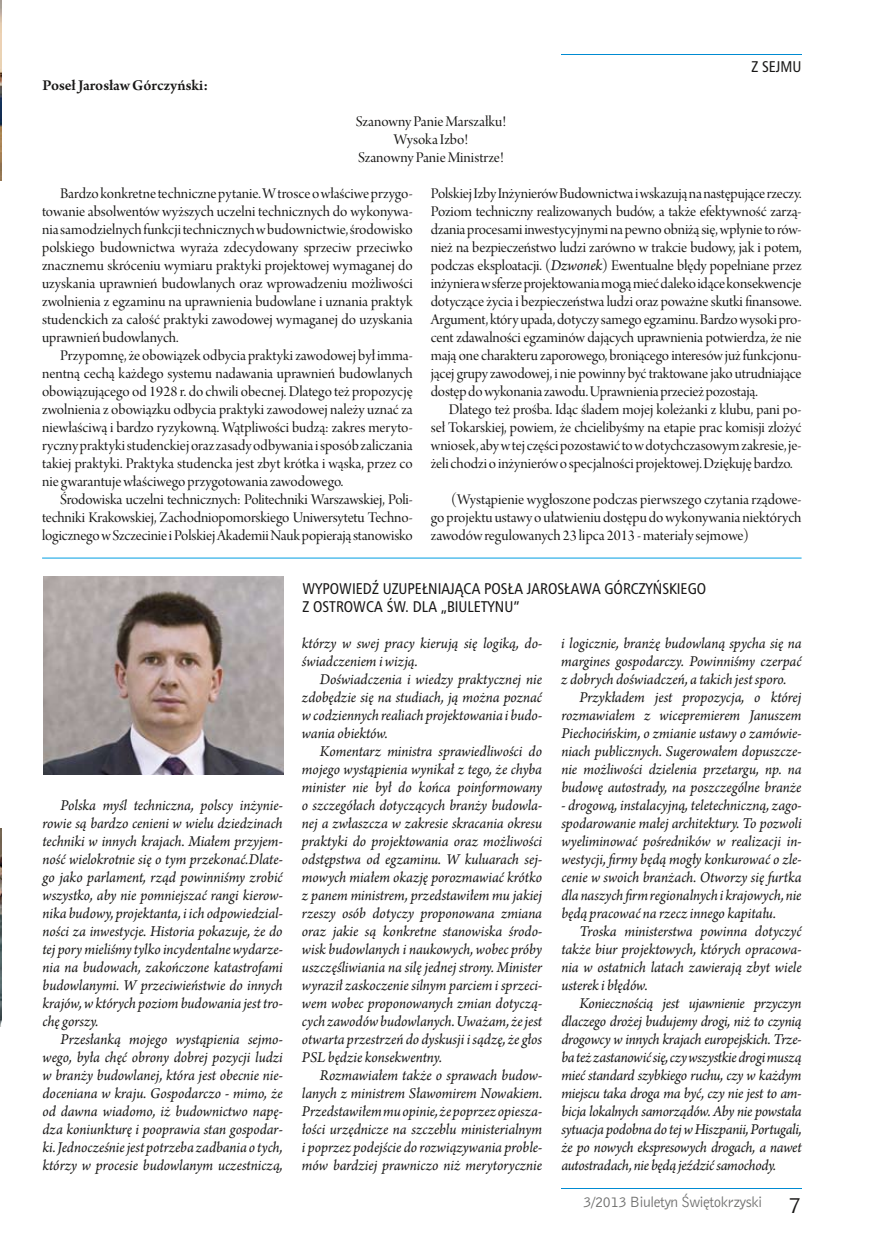
<style>
.page{position:relative;width:876px;height:1246px;background:#fff}
.page>*{position:absolute;margin:0;border:0;box-sizing:border-box;transform-origin:0 0}
.t1{font:italic 15.75px/18px "Arno Pro";letter-spacing:-.005em;color:#181716;text-align:justify}
.t2{font:15.75px/18px "Arno Pro Display";letter-spacing:-.005em;color:#181716;text-align:justify}
.t3{font:600 15.75px "Arno Pro";letter-spacing:-.005em;color:#181716}
.t4{font:15px "Humnst 777 Cn PL";color:#181716}
.t5{font:13.5px "Bell Gothic PL";letter-spacing:-.05em;color:#6f6f6e}
.s1{font-family:"Arno Pro";font-style:italic}
.s2{font-size:21px;color:#181716}
</style>
<div class="page">
<hr style="left:561px;top:1188px;width:240px;height:1px;background:#008bd2">
<hr style="left:561px;top:54px;width:240px;height:1px;background:#008bd2">
<img style="left:0;top:828px;width:2px;height:198px">
<img style="left:0;top:0;width:2px;height:180px">
<hr style="left:42px;top:558px;width:759px;height:1px;background:#009ee3">
<img style="left:43px;top:576px;width:241px;height:198px">
<p class="t3" style="left:43px;top:76px;width:167px">Poseł Jarosław Górczyński:</p>
<p class="t2" style="left:356px;top:113px;width:152px;text-align:center">Szanowny Panie Marszałku!<br>Wysoka Izbo!<br>Szanowny Panie Ministrze!</p>
<p class="t4" style="left:751px;top:57px;width:52px">Z SEJMU</p>
<p class="t2" style="left:42px;top:185px;width:372px;text-indent:18px">Bardzo konkretne techniczne pytanie. Wtrosce owłaściwe przygo&shy;towanie absolwentów wyższych uczelni technicznych do wykonywa&shy;nia samodzielnych funkcji technicznych wbudownictwie, środowisko polskiego budownictwa wyraża zdecydowany sprzeciw przeciwko znacznemu skróceniu wymiaru praktyki projektowej wymaganej do uzyskania uprawnień budowlanych oraz wprowadzeniu możliwości zwolnienia z egzaminu na uprawnienia budowlane i uznania praktyk studenckich za całość praktyki zawodowej wymaganej do uzyskania uprawnień budowlanych.</p>
<p class="t2" style="left:42px;top:347px;width:372px;text-indent:18px">Przypomnę, że obowiązek odbycia praktyki zawodowej był imma&shy;nentną cechą każdego systemu nadawania uprawnień budowlanych obowiązującego od 1928 r. do chwili obecnej. Dlatego też propozycję zwolnienia z obowiązku odbycia praktyki zawodowej należy uznać za niewłaściwą i bardzo ryzykowną. Wątpliwości budzą: zakres meryto&shy;ryczny praktyki studenckiej oraz zasady odbywania isposób zaliczania takiej praktyki. Praktyka studencka jest zbyt krótka i wąska, przez co nie gwarantuje właściwego przygotowania zawodowego.</p>
<p class="t2" style="left:42px;top:491px;width:372px;text-indent:18px">Środowiska uczelni technicznych: Politechniki Warszawskiej, Poli&shy;techniki Krakowskiej, Zachodniopomorskiego Uniwersytetu Techno&shy;logicznego wSzczecinie iPolskiej Akademii Nauk popierają stanowisko</p>
<p class="t2" style="left:431px;top:185px;width:372px">Polskiej Izby Inżynierów Budownictwa iwskazują na następujące rzeczy.<br>Poziom techniczny realizowanych budów, a także efektywność zarzą&shy;dzania procesami inwestycyjnymi na pewno obniżą się, wpłynie to rów&shy;nież na bezpieczeństwo ludzi zarówno w trakcie budowy, jak i potem, podczas eksploatacji. (<span class="s1">Dzwonek</span>) Ewentualne błędy popełniane przez inżyniera wsferze projektowania mogą mieć daleko idące konsekwencje dotyczące życia i bezpieczeństwa ludzi oraz poważne skutki finansowe.<br>Argument, który upada, dotyczy samego egzaminu. Bardzo wysoki pro&shy;cent zdawalności egzaminów dających uprawnienia potwierdza, że nie mają one charakteru zaporowego, broniącego interesów już funkcjonu&shy;jącej grupy zawodowej, i nie powinny być traktowane jako utrudniające dostęp do wykonania zawodu. Uprawnienia przecież pozostają.</p>
<p class="t2" style="left:431px;top:401px;width:372px;text-indent:18px">Dlatego też prośba. Idąc śladem mojej koleżanki z klubu, pani po&shy;seł Tokarskiej, powiem, że chcielibyśmy na etapie prac komisji złożyć wniosek, aby wtej części pozostawić to wdotychczasowym zakresie, je&shy;żeli chodzi o inżynierów o specjalności projektowej. Dziękuję bardzo.</p>
<p class="t2" style="left:431px;top:491px;width:372px;text-indent:20px">(Wystąpienie wygłoszone podczas pierwszego czytania rządowe&shy;go projektu ustawy o ułatwieniu dostępu do wykonywania niektórych zawodów regulowanych 23 lipca 2013 - materiały sejmowe)</p>
<p class="t1" style="left:43px;top:797px;width:242px;text-indent:18px">Polska myśl techniczna, polscy inżynie&shy;rowie są bardzo cenieni w wielu dziedzinach techniki w innych krajach. Miałem przyjem&shy;ność wielokrotnie się o tym przekonać.Dlate&shy;go jako parlament, rząd powinniśmy zrobić wszystko, aby nie pomniejszać rangi kierow&shy;nika budowy, projektanta, i ich odpowiedzial&shy;ności za inwestycje. Historia pokazuje, że do tej pory mieliśmy tylko incydentalne wydarze&shy;nia na budowach, zakończone katastrofami budowlanymi. W przeciwieństwie do innych krajów, wktórych poziom budowania jest tro&shy;chę gorszy.</p>
<p class="t1" style="left:43px;top:1031px;width:242px;text-indent:18px">Przesłanką mojego wystąpienia sejmo&shy;wego, była chęć obrony dobrej pozycji ludzi w branży budowlanej, która jest obecnie nie&shy;doceniana w kraju. Gospodarczo - mimo, że od dawna wiadomo, iż budownictwo napę&shy;dza koniunkturę i pooprawia stan gospodar&shy;ki. Jednocześnie jest potrzeba zadbania o tych, którzy w procesie budowlanym uczestniczą,</p>
<p class="t4" style="left:302px;top:579px;width:280px">WYPOWI EDŹ UZUPEŁNIAJĄCA POSŁA JAROSŁAWA</p>
<p class="t4" style="left:604px;top:579px;width:98px">GÓRCZYŃSKI EGO</p>
<p class="t4" style="left:302px;top:597px;width:53px">Z OSTROWCA</p>
<p class="t4" style="left:387px;top:597px;width:134px">ŚW. D LA „BI ULETYNU”</p>
<p class="t1" style="left:302px;top:635px;width:242px">którzy w swej pracy kierują się logiką, do&shy;świadczeniem i wizją.</p>
<p class="t1" style="left:302px;top:671px;width:242px;text-indent:18px">Doświadczenia i wiedzy praktycznej nie zdobędzie się na studiach, ją można poznać wcodziennych realiach projektowania i budo&shy;wania obiektów.</p>
<p class="t1" style="left:302px;top:743px;width:242px;text-indent:18px">Komentarz ministra sprawiedliwości do mojego wystąpienia wynikał z tego, że chyba minister nie był do końca poinformowany o szczegółach dotyczących branży budowla&shy;nej a zwłaszcza w zakresie skracania okresu praktyki do projektowania oraz możliwości odstępstwa od egzaminu. W kuluarach sej&shy;mowych miałem okazję porozmawiać krótko z panem ministrem, przedstawiłem mu jakiej rzeszy osób dotyczy proponowana zmiana oraz jakie są konkretne stanowiska środo&shy;wisk budowlanych i naukowych, wobec próby uszczęśliwiania na silę jednej strony. Minister wyraził zaskoczenie silnym parciem i sprzeci&shy;wem wobec proponowanych zmian dotyczą&shy;cych zawodów budowlanych. Uważam, że jest otwarta przestrzeń do dyskusji isądzę, że głos PSL będzie konsekwentny.</p>
<p class="t1" style="left:302px;top:1067px;width:242px;text-indent:18px">Rozmawiałem także o sprawach budow&shy;lanych z ministrem Sławomirem Nowakiem.<br>Przedstawiłem mu opinie, że poprzez opiesza&shy;łości urzędnicze na szczeblu ministerialnym i poprzez podejście do rozwiązywania proble&shy;mów bardziej prawniczo niż merytorycznie</p>
<p class="t1" style="left:561px;top:635px;width:242px">i logicznie, branżę budowlaną spycha się na</p>
<p class="t1" style="left:561px;top:653px;width:242px">margines gospodarczy. Powinniśmy czerpać</p>
<p class="t1" style="left:561px;top:671px;width:226px">z dobrych doświadczeń, a takich jest sporo.</p>
<p class="t1" style="left:579px;top:689px;width:224px">Przykładem jest propozycja, o której</p>
<p class="t1" style="left:561px;top:707px;width:242px">rozmawiałem z wicepremierem Januszem</p>
<p class="t1" style="left:561px;top:725px;width:242px">Piechocińskim, o zmianie ustawy o zamówie-</p>
<p class="t1" style="left:561px;top:743px;width:242px">niach publicznych. Sugerowałem dopuszcze-</p>
<p class="t1" style="left:561px;top:761px;width:242px">nie możliwości dzielenia przetargu, np. na</p>
<p class="t1" style="left:561px;top:779px;width:242px">budowę autostrady, na poszczególne branże</p>
<p class="t1" style="left:561px;top:797px;width:242px">- drogową, instalacyjną, teletechniczną, zago&shy;spodarowanie małej architektury. To pozwoli wyeliminować pośredników w realizacji in&shy;westycji, firmy będą mogły konkurować o zle&shy;cenie w swoich branżach. Otworzy się furtka dla naszych firm regionalnych i krajowych, nie będą pracować na rzecz innego kapitału.</p>
<p class="t1" style="left:561px;top:923px;width:242px;text-indent:18px">Troska ministerstwa powinna dotyczyć także biur projektowych, których opracowa&shy;nia w ostatnich latach zawierają zbyt wiele usterek i błędów.</p>
<p class="t1" style="left:561px;top:995px;width:242px;text-indent:18px">Koniecznością jest ujawnienie przyczyn dlaczego drożej budujemy drogi, niż to czynią drogowcy w innych krajach europejskich. Trze&shy;ba też zastanowić się, czy wszystkie drogi muszą mieć standard szybkiego ruchu, czy w każdym miejscu taka droga ma być, czy nie jest to am&shy;bicja lokalnych samorządów. Aby nie powstała sytuacja podobna do tej wHiszpanii, Portugali, że po nowych ekspresowych drogach, a nawet autostradach, nie będą jeździć samochody.</p>
<p class="t5" style="left:583px;top:1192px;width:220px">3/2013 Biuletyn Świętokrzyski <span class="s2">7</span></p>
</div>
